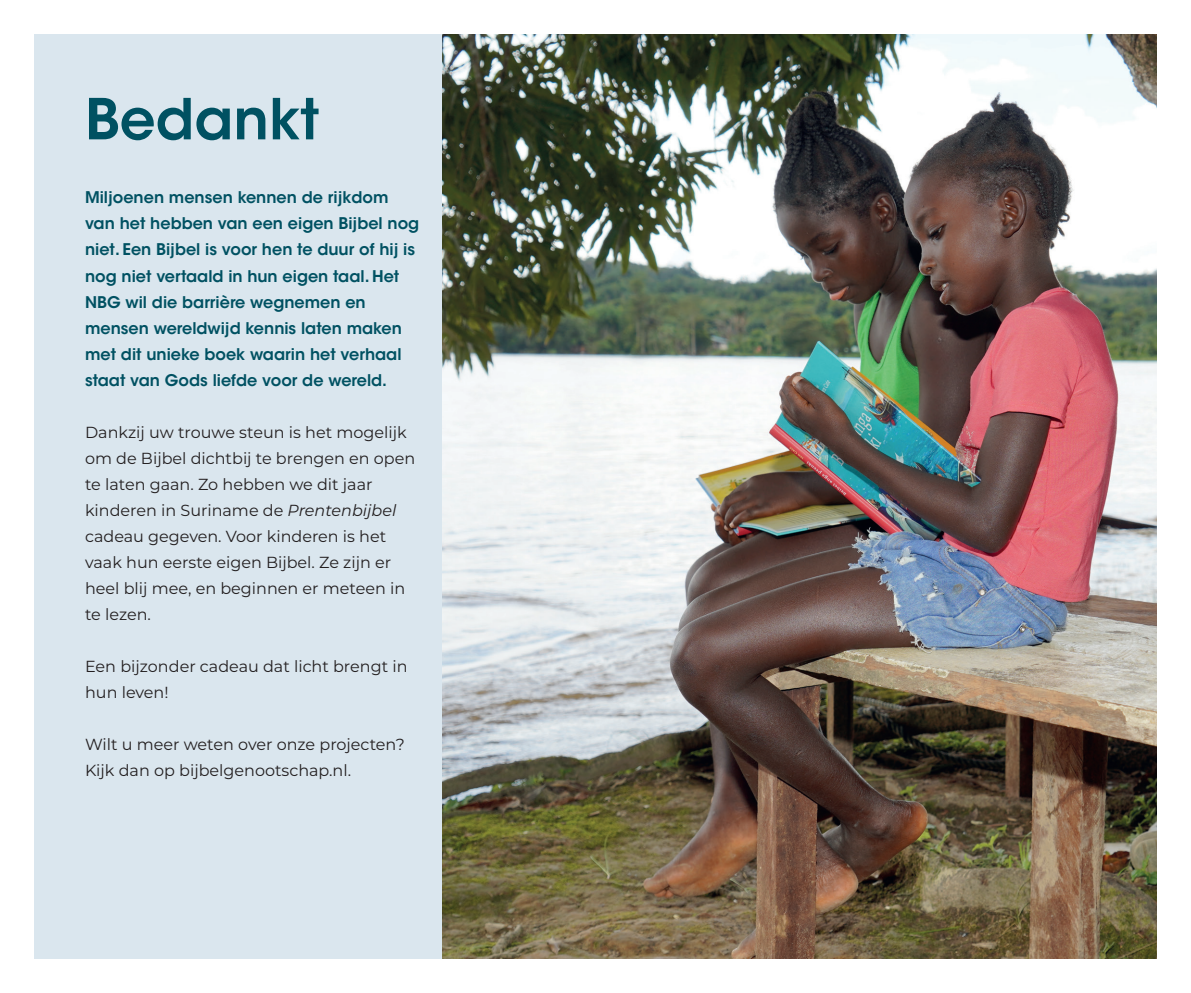
<style>
.page{position:relative;width:1191px;height:993px;background:#fff}
.page>*{position:absolute;margin:0;border:0;box-sizing:border-box;transform-origin:0 0}
.t1{font:600 56px "ITC Avant Garde Std";color:#005162}
.t2{font:16px/26px "Montserrat";color:#231f20}
.t3{font:600 16px/26px "ITC Avant Garde Std";color:#005162}
.s1{font-style:italic}
</style>
<div class="page">
<div style="left:34px;top:34px;width:445px;height:924px;background:#dae6ee"></div>
<img style="left:442px;top:34px;width:715px;height:924px">
<h1 class="t1" style="left:85px;top:83px;width:236px">Bedankt</h1>
<p class="t3" style="left:85px;top:184px;width:336px">Miljoenen mensen kennen de rijkdom van het hebben van een eigen Bijbel nog niet. Een Bijbel is voor hen te duur of hij is nog niet vertaald in hun eigen taal. Het NBG wil die barrière wegnemen en mensen wereldwijd kennis laten maken met dit unieke boek waarin het verhaal staat van Gods liefde voor de wereld.</p>
<p class="t2" style="left:85px;top:418px;width:332px">Dankzij uw trouwe steun is het mogelijk om de Bijbel dichtbij te brengen en open te laten gaan. Zo hebben we dit jaar kinderen in Suriname de <span class="s1">Prentenbijbel </span>cadeau gegeven. Voor kinderen is het vaak hun eerste eigen Bijbel. Ze zijn er heel blij mee, en beginnen er meteen in te lezen.</p>
<p class="t2" style="left:85px;top:652px;width:324px">Een bijzonder cadeau dat licht brengt in hun leven!</p>
<p class="t2" style="left:85px;top:730px;width:321px">Wilt u meer weten over onze projecten?<br>Kijk dan op bijbelgenootschap.nl.</p>
</div>
